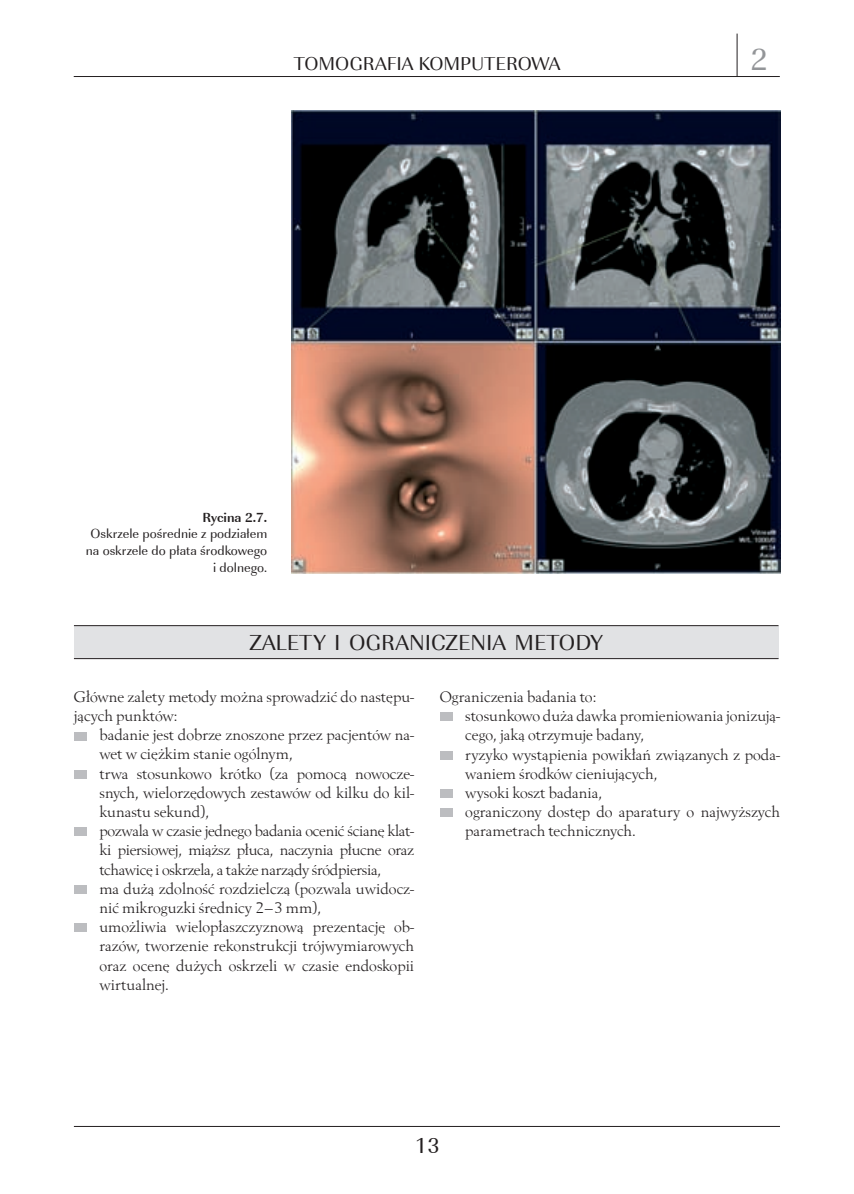
<style>
.page{position:relative;width:854px;height:1194px;background:#fff}
.page>*{position:absolute;margin:0;border:0;box-sizing:border-box;transform-origin:0 0}
.t1{font:31.95px "URW Imperial TCE";color:#939598}
.t2{font:22.35px "URW Imperial TCE";color:#231f20}
.t3{font:19.2px "URW Imperial TCE";color:#231f20}
.t4{font:16.05px/19.2px "Berling TCE";color:#231f20}
.t5{font:13.65px/16.8px "URW Imperial TCE";color:#231f20;text-align:right}
.t6{font:700 13.65px "URW Imperial TCE";color:#231f20}
</style>
<div class="page">
<img style="left:291px;top:110px;width:489px;height:463px">
<div style="left:74px;top:626px;width:704px;height:33px;background:#e1e2e4"></div>
<hr style="left:74px;top:625px;width:704px;height:1px;background:#231f20">
<hr style="left:74px;top:658px;width:704px;height:1px;background:#231f20">
<div style="left:74px;top:732px;width:13px;height:8px;background:#bcbdc0"></div>
<div style="left:74px;top:770px;width:13px;height:9px;background:#bcbdc0"></div>
<div style="left:74px;top:828px;width:13px;height:8px;background:#bcbdc0"></div>
<div style="left:74px;top:885px;width:13px;height:9px;background:#bcbdc0"></div>
<div style="left:74px;top:924px;width:13px;height:8px;background:#bcbdc0"></div>
<hr style="left:74px;top:1126px;width:706px;height:1px;background:#231f20">
<hr style="left:74px;top:76px;width:706px;height:1px;background:#231f20">
<hr style="left:736px;top:34px;width:1px;height:42px;background:#231f20">
<div style="left:440px;top:713px;width:12px;height:8px;background:#bcbdc0"></div>
<div style="left:440px;top:751px;width:12px;height:8px;background:#bcbdc0"></div>
<div style="left:440px;top:789px;width:12px;height:9px;background:#bcbdc0"></div>
<div style="left:440px;top:808px;width:12px;height:9px;background:#bcbdc0"></div>
<p class="t3" style="left:294px;top:52px;width:268px">TOMOGRAFIA KOMPUTEROWA</p>
<p class="t6" style="left:202px;top:509px;width:66px">Rycina 2.7.</p>
<p class="t5" style="left:86px;top:526px;width:183px">Oskrzele pośrednie z podziałem na oskrzele do płata środkowego i dolnego.</p>
<h1 class="t1" style="left:750px;top:40px;width:19px">2</h1>
<h2 class="t2" style="left:249px;top:630px;width:355px">ZALETY I OGRANICZENIA METODY</h2>
<p class="t4" style="left:74px;top:687px;width:342px">Główne zalety metody można sprowadzić do następu&shy;jących punktów:</p>
<p class="t4" style="left:99px;top:726px;width:316px">badanie jest dobrze znoszone przez pacjentów na&shy;wet w ciężkim stanie ogólnym,<br>trwa stosunkowo krótko (za pomocą nowocze&shy;snych, wielorzędowych zestawów od kilku do kil&shy;kunastu sekund),<br>pozwala w czasie jednego badania ocenić ścianę klat&shy;ki piersiowej, miąższ płuca, naczynia płucne oraz tchawicę i oskrzela, a także narządy śródpiersia,<br>ma dużą zdolność rozdzielczą (pozwala uwidocz&shy;nić mikroguzki średnicy 2–3 mm),<br>umożliwia wielopłaszczyznową prezentację ob&shy;razów, tworzenie rekonstrukcji trójwymiarowych oraz ocenę dużych oskrzeli w czasie endoskopii wirtualnej.</p>
<p class="t4" style="left:465px;top:687px;width:316px;text-indent:-26px">Ograniczenia badania to:<br>stosunkowo duża dawka promieniowania jonizują&shy;cego, jaką otrzymuje badany,<br>ryzyko wystąpienia powikłań związanych z poda&shy;waniem środków cieniujących,<br>wysoki koszt badania,<br>ograniczony dostęp do aparatury o najwyższych parametrach technicznych.</p>
<h2 class="t2" style="left:415px;top:1132px;width:26px">13</h2>
</div>
